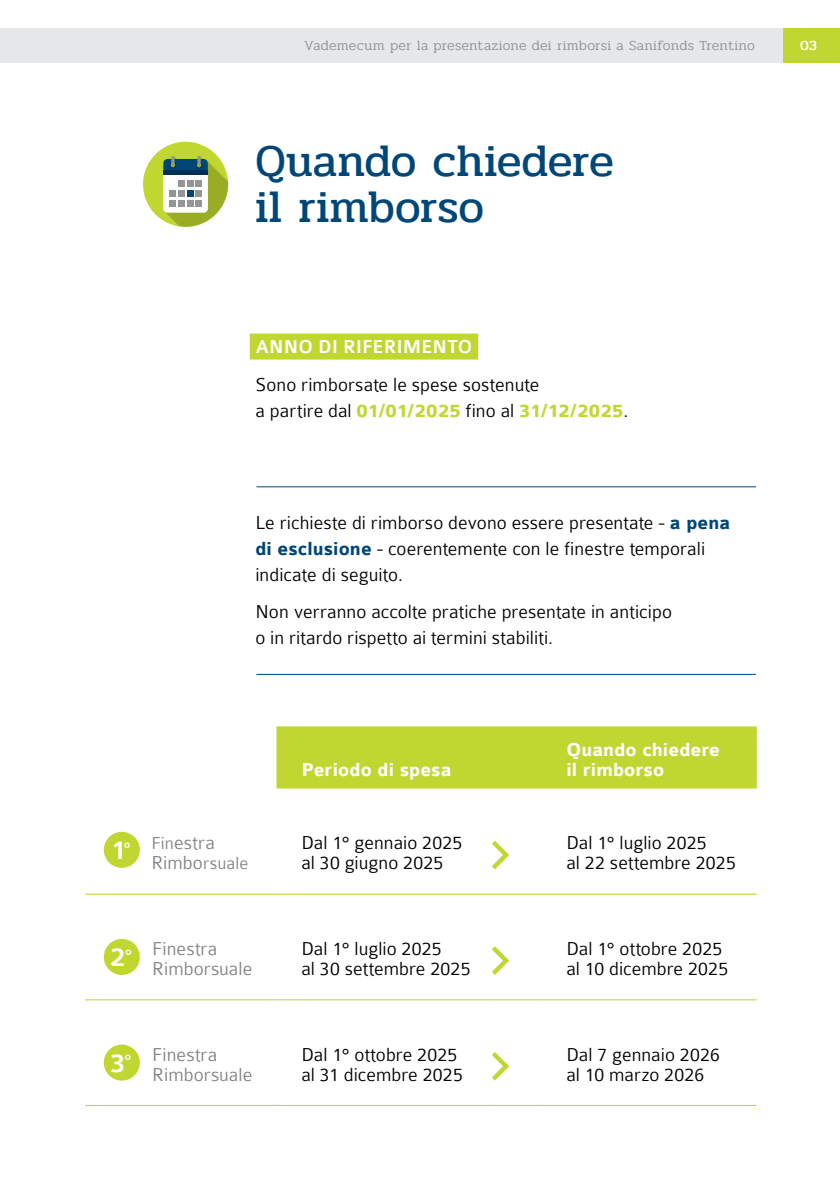
<style>
.page{position:relative;width:840px;height:1191px;background:#fff}
.page>*{position:absolute;margin:0;border:0;box-sizing:border-box;transform-origin:0 0}
.t1{font:46px/46px "Pridi";color:#004777}
.t2{font:300 20px/20px "Colaborate";letter-spacing:.005em;color:#000}
.t3{font:300 20px/20px "Colaborate";letter-spacing:.005em;color:#808285}
.t4{font:700 20px/20px "Colaborate";letter-spacing:.005em;color:#fff}
.t5{font:500 20px "Colaborate";letter-spacing:.005em;color:#fff}
.t6{font:300 18.6px "Colaborate";letter-spacing:.005em;color:#808285}
.t7{font:300 14px "Pridi";letter-spacing:.015em;color:#939598}
.t8{font:500 14px "Pridi";color:#fff}
.s1{font-weight:700;color:#bfd730}
.s2{font-weight:700;color:#004777}
.s3{font-weight:500;font-size:28.4px;color:#fff}
.s4{font-size:18.6px}
.s5{font-size:20px}
</style>
<div class="page">
<div style="left:782px;top:28px;width:57px;height:34px;background:#bfd730"></div>
<div style="left:0;top:28px;width:782px;height:34px;background:#e6e7e8"></div>
<div style="left:249px;top:333px;width:229px;height:26px;background:#bfd730"></div>
<hr style="left:256px;top:486px;width:499px;height:1px;background:#004777">
<hr style="left:256px;top:674px;width:499px;height:1px;background:#004777">
<div style="left:143px;top:142px;width:85px;height:85px;background:#bfd730;border-radius:50%"></div>
<svg style="left:163px;top:156px;width:65px;height:71px"></svg>
<div style="left:276px;top:726px;width:480px;height:62px;background:#bfd730"></div>
<hr style="left:85px;top:893px;width:191px;height:1px;background:#bfd730">
<hr style="left:276px;top:893px;width:215px;height:1px;background:#bfd730">
<hr style="left:491px;top:893px;width:50px;height:1px;background:#bfd730">
<hr style="left:541px;top:893px;width:215px;height:1px;background:#bfd730">
<hr style="left:85px;top:999px;width:191px;height:1px;background:#bfd730">
<hr style="left:276px;top:999px;width:215px;height:1px;background:#bfd730">
<hr style="left:491px;top:999px;width:50px;height:1px;background:#bfd730">
<hr style="left:541px;top:999px;width:215px;height:1px;background:#bfd730">
<hr style="left:85px;top:1105px;width:191px;height:1px;background:#bfd730">
<hr style="left:276px;top:1105px;width:215px;height:1px;background:#bfd730">
<hr style="left:491px;top:1105px;width:50px;height:1px;background:#bfd730">
<hr style="left:541px;top:1105px;width:215px;height:1px;background:#bfd730">
<div style="left:104px;top:832px;width:36px;height:36px;background:#bfd730;border-radius:50%"></div>
<svg style="left:491px;top:840px;width:18px;height:30px"></svg>
<div style="left:104px;top:939px;width:36px;height:36px;background:#bfd730;border-radius:50%"></div>
<svg style="left:491px;top:946px;width:18px;height:29px"></svg>
<div style="left:104px;top:1044px;width:36px;height:36px;background:#bfd730;border-radius:50%"></div>
<svg style="left:491px;top:1052px;width:18px;height:29px"></svg>
<p class="t7" style="left:304px;top:36px;width:452px">Vademecum per la presentazione dei rimborsi a Sanifonds Trentino</p>
<p class="t8" style="left:799px;top:35px;width:18px">03</p>
<h1 class="t1" style="left:255px;top:139px;width:360px">Quando chiedere il rimborso</h1>
<p class="t5" style="left:255px;top:337px;width:218px">ANNO DI RIFERIMENTO</p>
<p class="t2" style="left:255px;top:371px;width:374px;line-height:26px">Sono rimborsate le spese sostenute<br>a partire dal <span class="s1">01/01/2025</span> fino al <span class="s1">31/12/2025</span>.</p>
<p class="t2" style="left:255px;top:509px;width:476px;line-height:26px">Le richieste di rimborso devono essere presentate - <span class="s2">a pena di esclusione</span> - coerentemente con le finestre temporali indicate di seguito.</p>
<p class="t2" style="left:255px;top:599px;width:418px;line-height:26px">Non verranno accolte pratiche presentate in anticipo o in ritardo rispetto ai termini stabiliti.</p>
<p class="t3" style="left:111px;top:833px;width:105px"><span class="s3">1</span><sub>°</sub> <span class="s4">Fin</span>estra</p>
<p class="t6" style="left:151px;top:853px;width:98px"><span class="s5">Rimbo</span>rsuale</p>
<p class="t4" style="left:301px;top:760px;width:152px">Periodo di spesa</p>
<p class="t4" style="left:566px;top:740px;width:155px">Quando chiedere il rimborso</p>
<p class="t2" style="left:301px;top:833px;width:162px">Dal 1° gennaio 2025 al 30 giugno 2025</p>
<p class="t2" style="left:566px;top:833px;width:171px">Dal 1° luglio 2025<br>al 22 settembre 2025</p>
<p class="t3" style="left:152px;top:938px;width:101px;text-indent:-43px"><span class="s3">2</span><sub>°</sub> Finestra<br>Rimborsuale</p>
<p class="t2" style="left:301px;top:938px;width:171px">Dal 1° luglio 2025<br>al 30 settembre 2025</p>
<p class="t2" style="left:566px;top:938px;width:163px">Dal 1° ottobre 2025 al 10 dicembre 2025</p>
<p class="t3" style="left:152px;top:1044px;width:101px;text-indent:-42px"><span class="s3">3</span><sub>°</sub> Finestra<br>Rimborsuale</p>
<p class="t2" style="left:301px;top:1044px;width:163px">Dal 1° ottobre 2025 al 31 dicembre 2025</p>
<p class="t2" style="left:566px;top:1044px;width:155px">Dal 7 gennaio 2026 al 10 marzo 2026</p>
</div>
